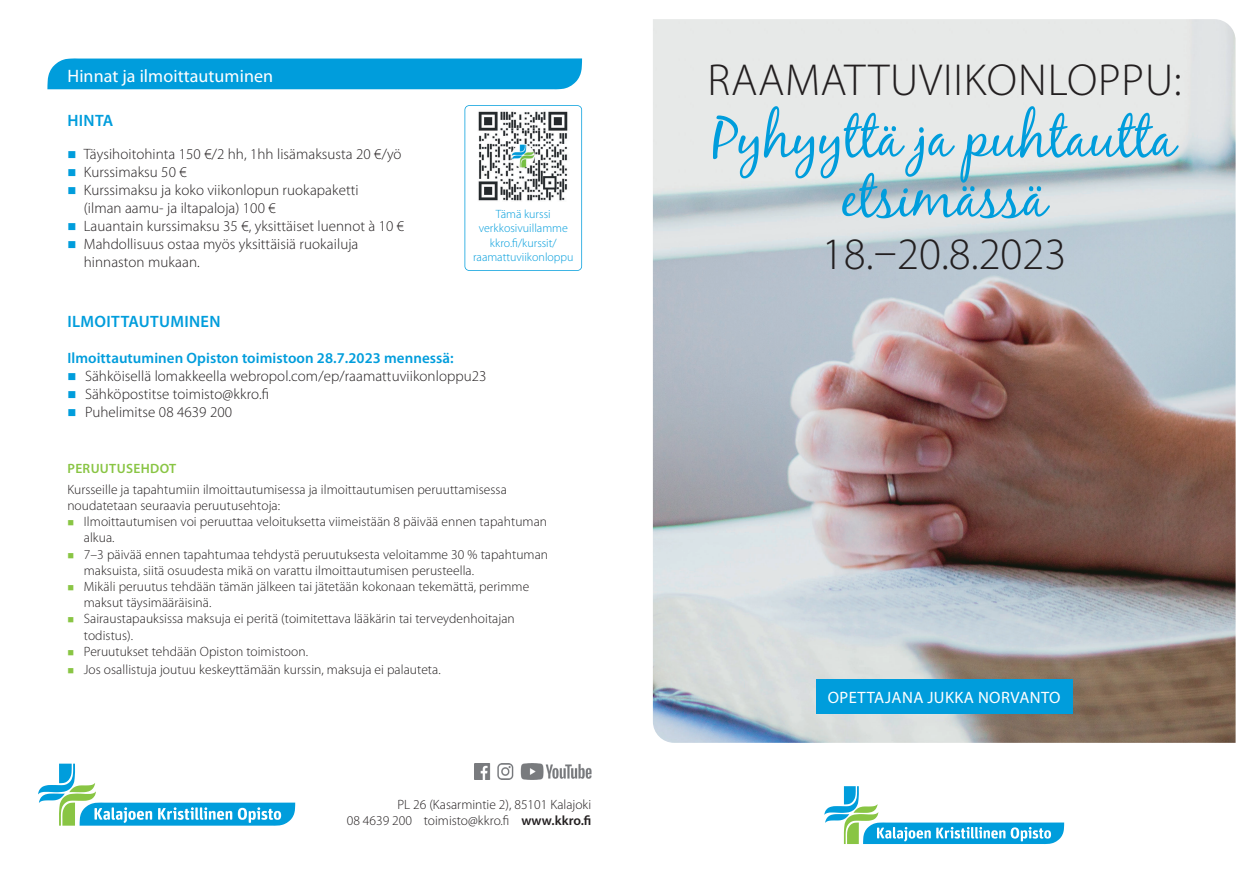
<style>
.page{position:relative;width:1259px;height:893px;background:#fff}
.page>*{position:absolute;margin:0;border:0;box-sizing:border-box;transform-origin:0 0}
.t1{font:55.5px/60px "Black Jack";color:#009ddc;text-align:center}
.t2{font:300 45px "Myriad Pro";letter-spacing:.02em;color:#231f20}
.t3{font:18px "Myriad Pro";letter-spacing:.005em;color:#fff}
.t4{font:16.5px "Myriad Pro";letter-spacing:.025em;color:#fff}
.t5{font:600 16.5px "Myriad Pro";letter-spacing:.02em;color:#009ddc}
.t6{font:300 15px/18px "Myriad Pro";letter-spacing:.005em;color:#231f20}
.t7{font:600 15px "Myriad Pro";letter-spacing:.005em;color:#009ddc}
.t8{font:300 13.5px/16.2px "Myriad Pro";letter-spacing:.005em;color:#231f20}
.t9{font:600 13.5px "Myriad Pro";letter-spacing:.025em;color:#89c544}
.t10{font:300 12px/14.4px "Myriad Pro";color:#009ddc;text-align:center}
.s1{color:#009ddc}
.s2{color:#89c544}
.s3{font-weight:600}
</style>
<div class="page">
<svg style="left:38px;top:764px;width:257px;height:62px"></svg>
<img style="left:475px;top:764px;width:116px;height:15px">
<div style="left:47px;top:58px;width:535px;height:31px;background:#009ddc"></div>
<svg style="left:464px;top:105px;width:118px;height:166px"></svg>
<img style="left:477px;top:110px;width:92px;height:92px">
<svg style="left:824px;top:786px;width:240px;height:58px"></svg>
<img style="left:653px;top:19px;width:582px;height:724px">
<div style="left:816px;top:679px;width:256px;height:35px;background:#009ddc"></div>
<h3 class="t3" style="left:67px;top:69px;width:207px">Hinnat ja ilmoittautuminen</h3>
<p class="t5" style="left:67px;top:115px;width:47px">HINTA</p>
<p class="t6" style="left:67px;top:146px;width:336px"><span class="s1">■</span> Täysihoitohinta 150 €/2 hh, 1hh lisämaksusta 20 €/yö</p>
<p class="t6" style="left:67px;top:164px;width:121px"><span class="s1">■</span> Kurssimaksu 50 €</p>
<p class="t6" style="left:84px;top:182px;width:276px;text-indent:-16px"><span class="s1">■</span> Kurssimaksu ja koko viikonlopun ruokapaketti (ilman aamu- ja iltapaloja) 100 €</p>
<p class="t6" style="left:67px;top:218px;width:338px"><span class="s1">■</span> Lauantain kurssimaksu 35 €, yksittäiset luennot à 10 €</p>
<p class="t6" style="left:84px;top:236px;width:276px;text-indent:-16px"><span class="s1">■</span> Mahdollisuus ostaa myös yksittäisiä ruokailuja hinnaston mukaan.</p>
<p class="t10" style="left:473px;top:208px;width:102px">Tämä kurssi verkkosivuillamme kkro.fi/kurssit/ raamattuviikonloppu</p>
<p class="t5" style="left:67px;top:315px;width:155px">ILMOITTAUTUMINEN</p>
<p class="t7" style="left:67px;top:352px;width:388px">Ilmoittautuminen Opiston toimistoon 28.7.2023 mennessä:</p>
<p class="t6" style="left:67px;top:368px;width:421px"><span class="s1">■</span> Sähköisellä lomakkeella webropol.com/ep/raamattuviikonloppu23</p>
<p class="t6" style="left:67px;top:386px;width:203px"><span class="s1">■</span> Sähköpostitse toimisto@kkro.fi</p>
<p class="t6" style="left:67px;top:404px;width:166px"><span class="s1">■</span> Puhelimitse 08 4639 200</p>
<p class="t9" style="left:67px;top:464px;width:110px">PERUUTUSEHDOT</p>
<p class="t8" style="left:67px;top:482px;width:441px">Kursseille ja tapahtumiin ilmoittautumisessa ja ilmoittautumisen peruuttamisessa noudatetaan seuraavia peruutusehtoja:</p>
<p class="t8" style="left:84px;top:515px;width:465px;text-indent:-16px"><span class="s2">■</span> Ilmoittautumisen voi peruuttaa veloituksetta viimeistään 8 päivää ennen tapahtuman alkua.</p>
<p class="t8" style="left:84px;top:547px;width:466px;text-indent:-16px"><span class="s2">■</span> 7–3 päivää ennen tapahtumaa tehdystä peruutuksesta veloitamme 30 % tapahtuman maksuista, siitä osuudesta mikä on varattu ilmoittautumisen perusteella.</p>
<p class="t8" style="left:84px;top:580px;width:447px;text-indent:-16px"><span class="s2">■</span> Mikäli peruutus tehdään tämän jälkeen tai jätetään kokonaan tekemättä, perimme maksut täysimääräisinä.</p>
<p class="t8" style="left:84px;top:612px;width:432px;text-indent:-16px"><span class="s2">■</span> Sairaustapauksissa maksuja ei peritä (toimitettava lääkärin tai terveydenhoitajan todistus).</p>
<p class="t8" style="left:67px;top:644px;width:242px"><span class="s2">■</span> Peruutukset tehdään Opiston toimistoon.</p>
<p class="t8" style="left:67px;top:662px;width:375px"><span class="s2">■</span> Jos osallistuja joutuu keskeyttämään kurssin, maksuja ei palauteta.</p>
<p class="t8" style="left:347px;top:797px;width:246px;text-align:right">PL 26 (Kasarmintie 2), 85101 Kalajoki<br>08 4639 200 toimisto@kkro.fi <span class="s3">www.kkro.fi</span></p>
<h2 class="t2" style="left:707px;top:63px;width:476px">RAAMATTUVIIKONLOPPU:</h2>
<h1 class="t1" style="left:713px;top:106px;width:464px">Pyhyyttä ja puhtautta etsimässä</h1>
<h2 class="t2" style="left:822px;top:237px;width:246px">18.–20.8.2023</h2>
<p class="t4" style="left:828px;top:691px;width:234px">OPETTAJANA JUKKA NORVANTO</p>
</div>
